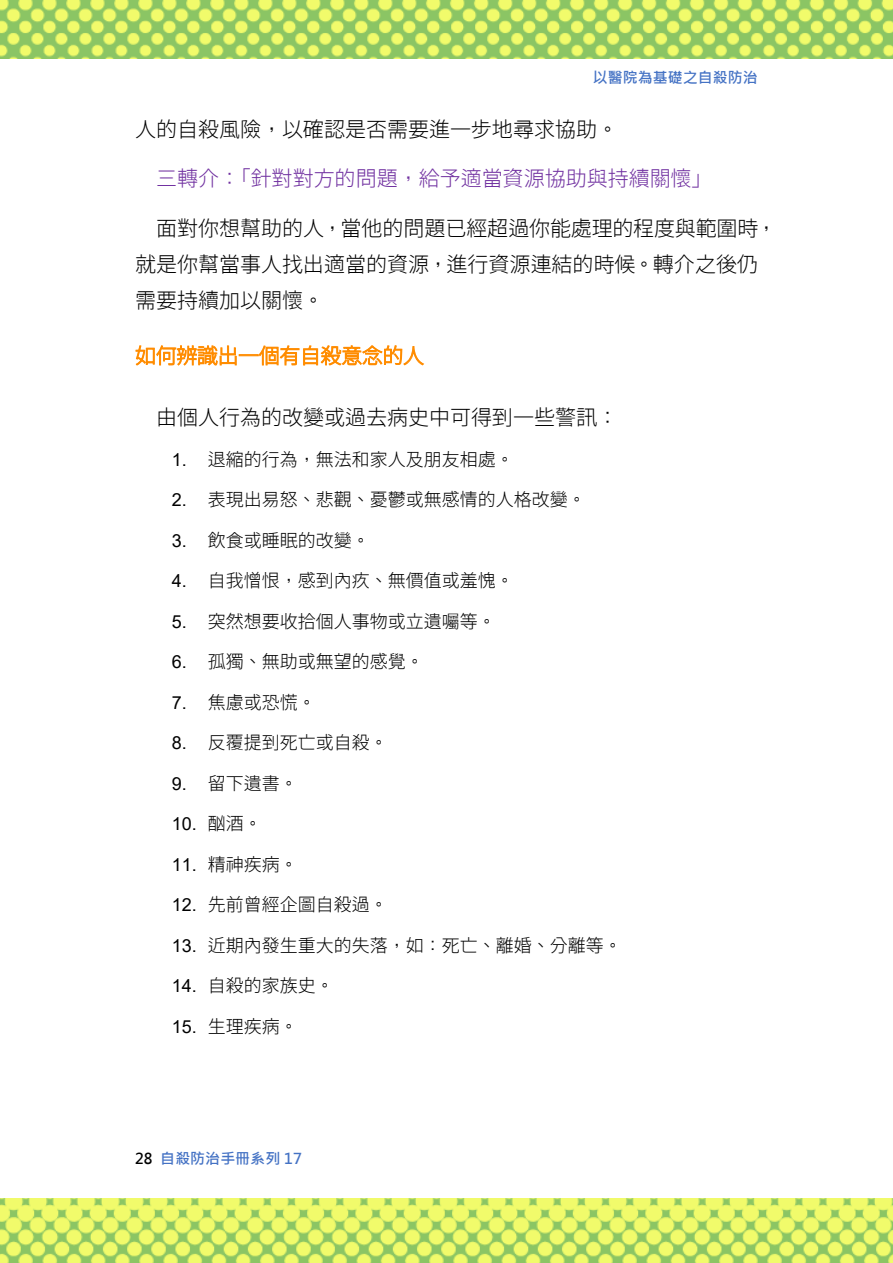
<style>
.page{position:relative;width:893px;height:1263px;background:#fff}
.page>*{position:absolute;margin:0;border:0;box-sizing:border-box;transform-origin:0 0}
.t1{font:300 21px/36px "Taipei Sans TC Beta";color:#000}
.t2{font:300 21px "Taipei Sans TC Beta";color:#7030a0}
.t3{font:300 21px "Taipei Sans TC Beta";letter-spacing:-.015em;color:#ff8c00}
.t4{font:300 18px "Taipei Sans TC Beta";color:#000}
.t5{font:18px "Arial";color:#000}
.t6{font:700 15px "Microsoft Jheng Hei";color:#4472c4}
.s1{font-family:"Arial";font-weight:400}
.s2{font-family:"Taipei Sans TC Beta";font-weight:300}
.s3{color:#000}
</style>
<div class="page">
<img style="left:0;top:0;width:893px;height:59px">
<img style="left:0;top:1199px;width:893px;height:64px">
<p class="t6" style="left:593px;top:68px;width:166px">以醫院為基礎之自殺防治</p>
<p class="t1" style="left:135px;top:112px;width:485px">人的自殺風險，以確認是否需要進一步地尋求協助。</p>
<p class="t2" style="left:156px;top:167px;width:558px">三轉介：「針對對方的問題，給予適當資源協助與持續關懷」</p>
<p class="t1" style="left:135px;top:211px;width:643px;text-indent:21px">面對你想幫助的人，當他的問題已經超過你能處理的程度與範圍時，就是你幫當事人找出適當的資源，進行資源連結的時候。轉介之後仍需要持續加以關懷。</p>
<p class="t3" style="left:135px;top:344px;width:291px">如何辨識出一個有自殺意念的人</p>
<p class="t1" style="left:156px;top:400px;width:464px">由個人行為的改變或過去病史中可得到一些警訊：</p>
<p class="t4" style="left:172px;top:449px;width:344px"><span class="s1">1.</span> 退縮的行為，無法和家人及朋友相處。</p>
<p class="t4" style="left:172px;top:490px;width:416px"><span class="s1">2.</span> 表現出易怒、悲觀、憂鬱或無感情的人格改變。</p>
<p class="t4" style="left:172px;top:530px;width:200px"><span class="s1">3.</span> 飲食或睡眠的改變。</p>
<p class="t4" style="left:172px;top:571px;width:344px"><span class="s1">4.</span> 自我憎恨，感到內疚、無價值或羞愧。</p>
<p class="t4" style="left:172px;top:611px;width:326px"><span class="s1">5.</span> 突然想要收拾個人事物或立遺囑等。</p>
<p class="t4" style="left:172px;top:652px;width:254px"><span class="s1">6.</span> 孤獨、無助或無望的感覺。</p>
<p class="t4" style="left:172px;top:692px;width:146px"><span class="s1">7.</span> 焦慮或恐慌。</p>
<p class="t4" style="left:172px;top:733px;width:218px"><span class="s1">8.</span> 反覆提到死亡或自殺。</p>
<p class="t4" style="left:172px;top:773px;width:128px"><span class="s1">9.</span> 留下遺書。</p>
<p class="t5" style="left:172px;top:812px;width:92px">10. <span class="s2">酗酒。</span></p>
<p class="t4" style="left:172px;top:854px;width:128px"><span class="s1">11.</span> 精神疾病。</p>
<p class="t4" style="left:172px;top:895px;width:218px"><span class="s1">12.</span> 先前曾經企圖自殺過。</p>
<p class="t4" style="left:172px;top:935px;width:452px"><span class="s1">13.</span> 近期內發生重大的失落，如：死亡、離婚、分離等。</p>
<p class="t4" style="left:172px;top:976px;width:164px"><span class="s1">14.</span> 自殺的家族史。</p>
<p class="t4" style="left:172px;top:1016px;width:128px"><span class="s1">15.</span> 生理疾病。</p>
<p class="t6" style="left:135px;top:1148px;width:168px"><span class="s3">28</span> 自殺防治手冊系列 17</p>
</div>
